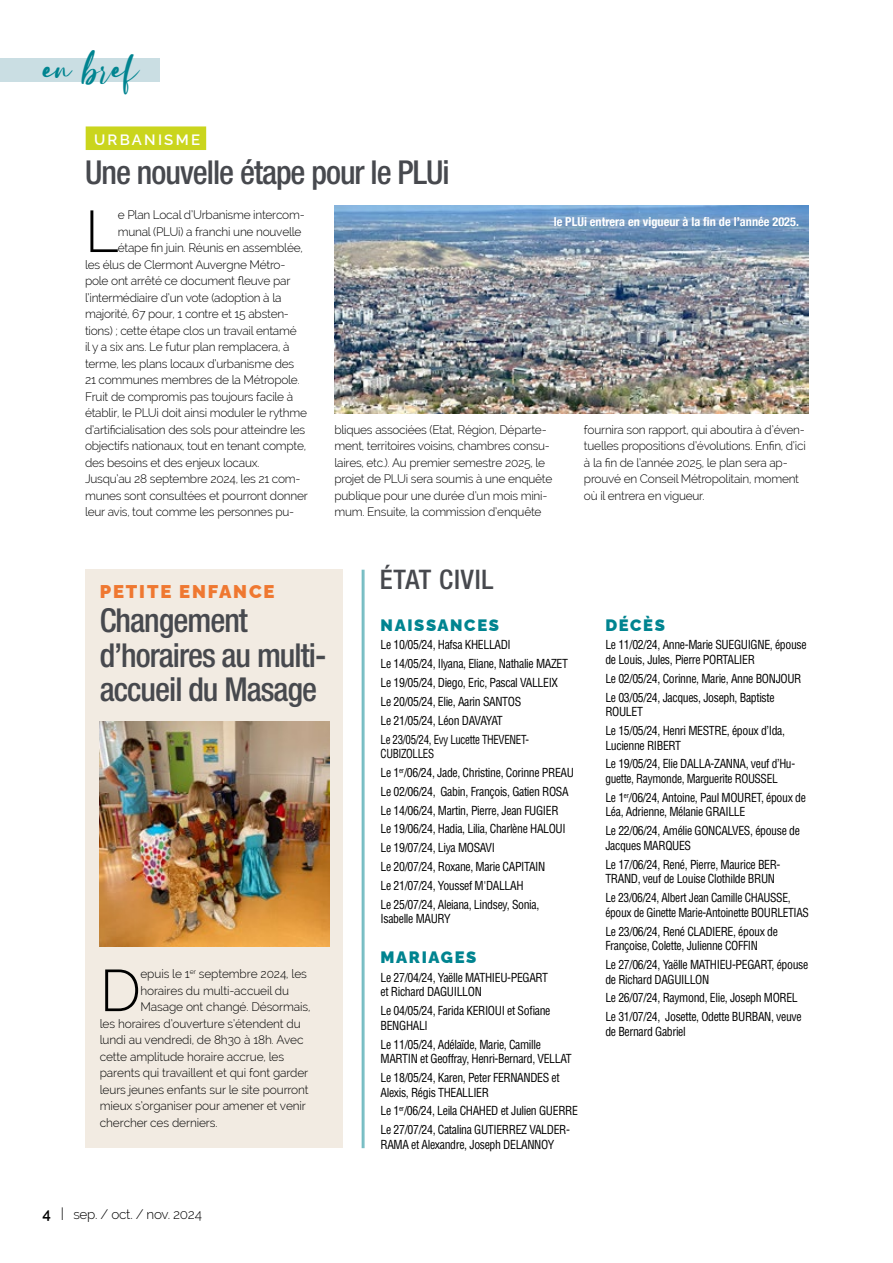
<style>
.page{position:relative;width:893px;height:1263px;background:#fff}
.page>*{position:absolute;margin:0;border:0;box-sizing:border-box;transform-origin:0 0}
.t1{font:300 58.65px "Raleway";color:#000}
.t2{font:44.4px "Oliver Blush";color:#008490}
.t3{font:500 condensed 33px/34.5px "Helvetica Neue LT Std";letter-spacing:-.03em;color:#47494e}
.t4{font:500 condensed 27px "Helvetica Neue LT Std";letter-spacing:.03em;color:#47494e}
.t5{font:900 18.45px "Raleway";letter-spacing:.1em;color:#ef7831}
.t6{font:900 16.5px "Raleway";letter-spacing:.1em;color:#008490}
.t7{font:600 15px "Raleway";letter-spacing:.15em;color:#fff}
.t8{font:300 13.5px "Raleway";letter-spacing:-.02em;color:#000}
.t9{font:700 condensed 12.3px "Helvetica Neue";color:#fff}
.t10{font:300 12.15px/16.5px "Raleway";letter-spacing:-.02em;color:#000}
.t11{font:condensed 12.15px/18.9px "Helvetica LT Std";letter-spacing:-.03em;color:#000}
.t12{font:condensed 12.15px/18.9px "Helvetica LT Std";letter-spacing:-.03em;color:#000;scale:.9 1}
.t13{font:condensed 12.15px/18.9px "Helvetica LT Std";letter-spacing:-.03em;color:#000;scale:.94 1}
.t14{font:condensed 12.15px/18.9px "Helvetica LT Std";letter-spacing:-.03em;color:#000;scale:.95 1}
.s1{font-weight:600;font-size:15px}
.s2{font-size:17.55px}
</style>
<div class="page">
<div style="left:0;top:58px;width:160px;height:24px;background:#cadee3"></div>
<div style="left:86px;top:126px;width:120px;height:24px;background:#cad51d"></div>
<hr style="left:362px;top:570px;width:3px;height:578px;background:#008490">
<img style="left:334px;top:206px;width:474px;height:207px">
<div style="left:85px;top:570px;width:257px;height:578px;background:#f2ebe2"></div>
<img style="left:100px;top:722px;width:230px;height:225px">
<h2 class="t2" style="left:43px;top:46px;width:98px">en bref</h2>
<p class="t7" style="left:94px;top:127px;width:108px">URBANISME</p>
<h3 class="t3" style="left:85px;top:155px;width:366px">Une nouvelle étape pour le PLUi</h3>
<h1 class="t1" style="left:85px;top:197px;width:35px">L</h1>
<p class="t10" style="left:118px;top:206px;width:188px">e Plan Local d’Urbanisme intercom-</p>
<p class="t9" style="left:554px;top:211px;width:247px">le PLUi entrera en vigueur à la fin de l’année 2025.</p>
<p class="t10" style="left:118px;top:223px;width:185px">munal (PLUi) a franchi une nouvelle</p>
<p class="t10" style="left:118px;top:239px;width:186px">étape fin juin. Réunis en assemblée,</p>
<p class="t10" style="left:85px;top:256px;width:202px">les élus de Clermont Auvergne Métro-</p>
<p class="t10" style="left:85px;top:272px;width:207px">pole ont arrêté ce document fleuve par</p>
<p class="t10" style="left:85px;top:289px;width:198px">l’intermédiaire d’un vote (adoption à la</p>
<p class="t10" style="left:85px;top:305px;width:205px">majorité, 67 pour, 1 contre et 15 absten-</p>
<p class="t10" style="left:85px;top:322px;width:213px">tions) ; cette étape clos un travail entamé</p>
<p class="t10" style="left:85px;top:338px;width:206px">il y a six ans. Le futur plan remplacera, à</p>
<p class="t10" style="left:85px;top:355px;width:211px">terme, les plans locaux d’urbanisme des</p>
<p class="t10" style="left:85px;top:371px;width:216px">21 communes membres de la Métropole.</p>
<p class="t10" style="left:85px;top:388px;width:210px">Fruit de compromis pas toujours facile à</p>
<p class="t10" style="left:85px;top:404px;width:223px">établir, le PLUi doit ainsi moduler le rythme</p>
<p class="t10" style="left:85px;top:421px;width:222px">d’artificialisation des sols pour atteindre les</p>
<p class="t10" style="left:85px;top:437px;width:223px">objectifs nationaux, tout en tenant compte,</p>
<p class="t10" style="left:85px;top:454px;width:176px">des besoins et des enjeux locaux.</p>
<p class="t10" style="left:85px;top:470px;width:217px">Jusqu’au 28 septembre 2024, les 21 com-</p>
<p class="t10" style="left:85px;top:487px;width:224px">munes sont consultées et pourront donner</p>
<p class="t10" style="left:85px;top:503px;width:211px">leur avis, tout comme les personnes pu-</p>
<p class="t10" style="left:334px;top:421px;width:219px">bliques associées (Etat, Région, Départe&shy;ment, territoires voisins, chambres consu&shy;laires, etc.). Au premier semestre 2025, le projet de PLUi sera soumis à une enquête publique pour une durée d’un mois mini&shy;mum. Ensuite, la commission d’enquête</p>
<p class="t10" style="left:584px;top:421px;width:223px">fournira son rapport, qui aboutira à d’éven&shy;tuelles propositions d’évolutions. Enfin, d’ici à la fin de l’année 2025, le plan sera ap&shy;prouvé en Conseil Métropolitain, moment où il entrera en vigueur.</p>
<h3 class="t5" style="left:100px;top:577px;width:176px">PETITE ENFANCE</h3>
<h3 class="t3" style="left:100px;top:603px;width:228px">Changement d’horaires au multi&shy;accueil du Masage</h3>
<h1 class="t1" style="left:100px;top:956px;width:43px">D</h1>
<p class="t10" style="left:140px;top:965px;width:168px">epuis le 1<sup>er</sup> septembre 2024, les</p>
<p class="t10" style="left:140px;top:982px;width:150px">horaires du multi-accueil du</p>
<p class="t10" style="left:140px;top:998px;width:171px">Masage ont changé. Désormais,</p>
<p class="t10" style="left:100px;top:1015px;width:202px">les horaires d’ouverture s’étendent du</p>
<p class="t10" style="left:100px;top:1031px;width:205px">lundi au vendredi, de 8h30 à 18h. Avec</p>
<p class="t10" style="left:100px;top:1048px;width:186px">cette amplitude horaire accrue, les</p>
<p class="t10" style="left:100px;top:1064px;width:210px">parents qui travaillent et qui font garder</p>
<p class="t10" style="left:100px;top:1081px;width:210px">leurs jeunes enfants sur le site pourront</p>
<p class="t10" style="left:100px;top:1097px;width:208px">mieux s’organiser pour amener et venir</p>
<p class="t10" style="left:100px;top:1114px;width:119px">chercher ces derniers.</p>
<p class="t8" style="left:43px;top:1206px;width:161px"><span class="s1">4</span> <span class="s2">I</span> sep. / oct. / nov. 2024</p>
<h3 class="t4" style="left:380px;top:563px;width:115px">ÉTAT CIVIL</h3>
<h3 class="t6" style="left:381px;top:611px;width:120px">NAISSANCES</h3>
<p class="t11" style="left:381px;top:635px;width:189px">Le 10/05/24, Hafsa KHELLADI<br>Le 14/05/24, Ilyana, Eliane, Nathalie MAZET Le 19/05/24, Diego, Eric, Pascal VALLEIX Le 20/05/24, Elie, Aarin SANTOS<br>Le 21/05/24, Léon DAVAYAT<br>Le 23/05/24, Evy Lucette THEVENET-</p>
<p class="t12" style="left:381px;top:744px;width:216px">CUBIZOLLES<br>Le 1<sup>er</sup>/06/24, Jade, Christine, Corinne PREAU Le 02/06/24, Gabin, François, Gatien ROSA Le 14/06/24, Martin, Pierre, Jean FUGIER<br>Le 19/06/24, Hadia, Lilia, Charlène HALOUI Le 19/07/24, Liya MOSAVI<br>Le 20/07/24, Roxane, Marie CAPITAIN<br>Le 21/07/24, Youssef M'DALLAH<br>Le 25/07/24, Aleiana, Lindsey, Sonia,</p>
<p class="t11" style="left:381px;top:909px;width:72px">Isabelle MAURY</p>
<h3 class="t6" style="left:381px;top:944px;width:97px">MARIAGES</h3>
<p class="t11" style="left:381px;top:970px;width:169px;line-height:14.5px">Le 27/04/24, Yaëlle MATHIEU-PEGART et Richard DAGUILLON</p>
<p class="t11" style="left:381px;top:1003px;width:171px;line-height:14.5px">Le 04/05/24, Farida KERIOUI et Sofiane<br>BENGHALI</p>
<p class="t11" style="left:381px;top:1037px;width:193px;line-height:14.5px">Le 11/05/24, Adélaïde, Marie, Camille<br>MARTIN et Geoffray, Henri-Bernard, VELLAT</p>
<p class="t11" style="left:381px;top:1070px;width:181px;line-height:14.5px">Le 18/05/24, Karen, Peter FERNANDES et<br>Alexis, Régis THEALLIER</p>
<p class="t11" style="left:381px;top:1101px;width:199px">Le 1<sup>er</sup>/06/24, Leila CHAHED et Julien GUERRE<br>Le 27/07/24, Catalina GUTIERREZ VALDER-</p>
<p class="t11" style="left:381px;top:1135px;width:175px">RAMA et Alexandre, Joseph DELANNOY</p>
<h3 class="t6" style="left:605px;top:611px;width:61px">DÉCÈS</h3>
<p class="t11" style="left:605px;top:638px;width:203px;line-height:14.5px">Le 11/02/24, Anne-Marie SUEGUIGNE, épouse de Louis, Jules, Pierre PORTALIER</p>
<p class="t11" style="left:605px;top:669px;width:198px">Le 02/05/24, Corinne, Marie, Anne BONJOUR<br>Le 03/05/24, Jacques, Joseph, Baptiste</p>
<p class="t11" style="left:605px;top:702px;width:181px">ROULET<br>Le 15/05/24, Henri MESTRE, époux d’Ida,</p>
<p class="t11" style="left:605px;top:736px;width:191px">Lucienne RIBERT<br>Le 19/05/24, Elie DALLA-ZANNA, veuf d’Hu-</p>
<p class="t13" style="left:605px;top:769px;width:215px">guette, Raymonde, Marguerite ROUSSEL<br>Le 1<sup>er</sup>/06/24, Antoine, Paul MOURET, époux de</p>
<p class="t11" style="left:605px;top:802px;width:196px">Léa, Adrienne, Mélanie GRAILLE<br>Le 22/06/24, Amélie GONCALVES, épouse de</p>
<p class="t11" style="left:605px;top:836px;width:177px">Jacques MARQUES<br>Le 17/06/24, René, Pierre, Maurice BER-</p>
<p class="t11" style="left:605px;top:869px;width:187px">TRAND, veuf de Louise Clothilde BRUN<br>Le 23/06/24, Albert Jean Camille CHAUSSE,</p>
<p class="t14" style="left:605px;top:903px;width:216px">époux de Ginette Marie-Antoinette BOURLETIAS<br>Le 23/06/24, René CLADIERE, époux de</p>
<p class="t11" style="left:605px;top:936px;width:204px">Françoise, Colette, Julienne COFFIN<br>Le 27/06/24, Yaëlle MATHIEU-PEGART, épouse</p>
<p class="t11" style="left:605px;top:969px;width:198px">de Richard DAGUILLON<br>Le 26/07/24, Raymond, Elie, Joseph MOREL<br>Le 31/07/24, Josette, Odette BURBAN, veuve</p>
<p class="t11" style="left:605px;top:1022px;width:82px">de Bernard Gabriel</p>
</div>
